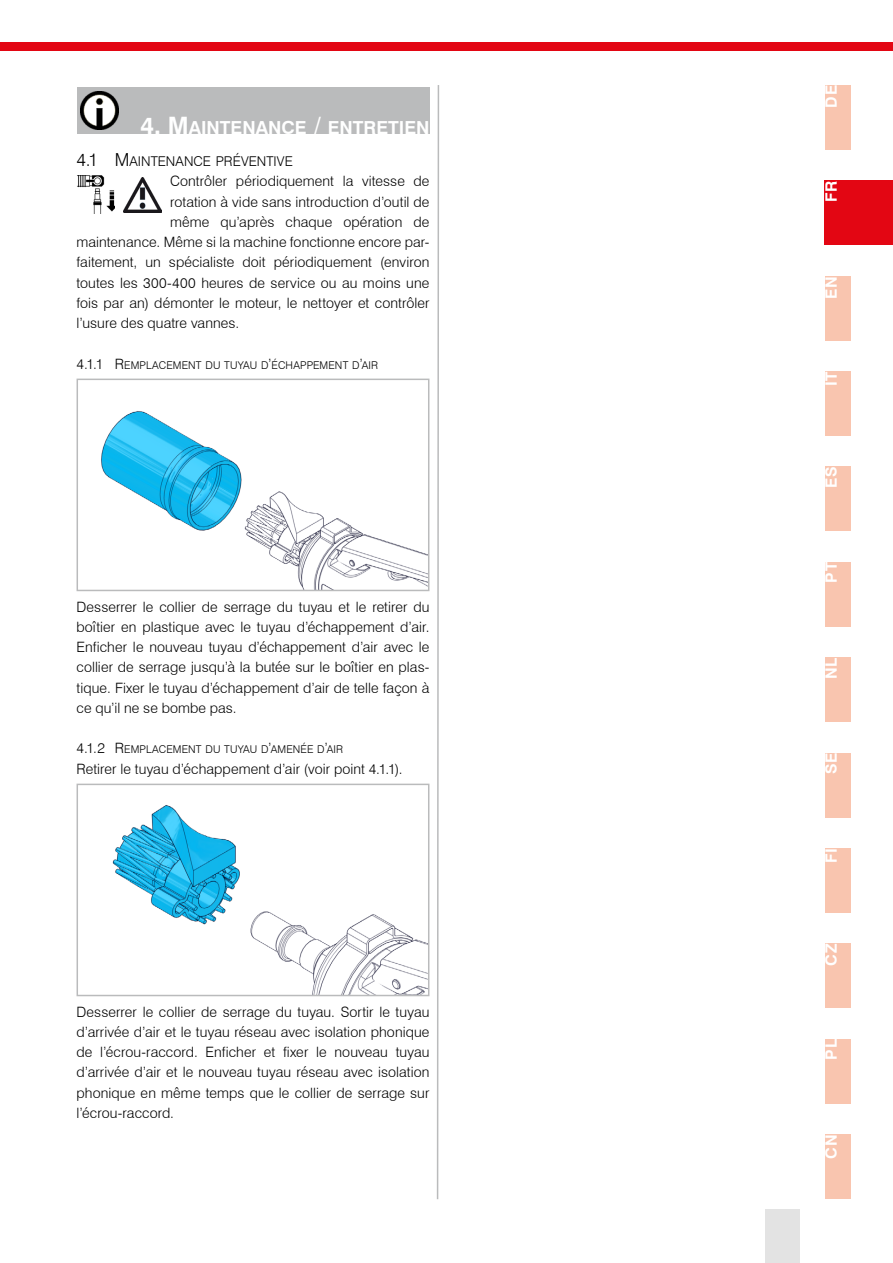
<style>
.page{position:relative;width:893px;height:1263px;background:#fff}
.page>*{position:absolute;margin:0;border:0;box-sizing:border-box;transform-origin:0 0}
.t1{font:700 18px "Swiss 721 BT";color:#fff}
.t2{font:700 15.75px "Swiss 721 BT";letter-spacing:.05em;color:#fff}
.t3{font:300 14.25px/20.2px "Swiss 721 BT";letter-spacing:.005em;color:#000;text-align:justify}
.t4{font:300 13.5px "Swiss 721 BT";letter-spacing:.005em;color:#000}
.t5{font:300 10.65px "Swiss 721 BT";letter-spacing:.015em;color:#000}
.s1{font-size:24px}
.s2{font-size:18px}
.s3{font-size:14.25px}
</style>
<div class="page">
<div style="left:825px;top:1134px;width:25px;height:65px;background:#f9c5af"></div>
<div style="left:825px;top:1039px;width:25px;height:64px;background:#f9c5af"></div>
<div style="left:825px;top:944px;width:25px;height:64px;background:#f9c5af"></div>
<div style="left:825px;top:848px;width:25px;height:64px;background:#f9c5af"></div>
<div style="left:825px;top:753px;width:25px;height:64px;background:#f9c5af"></div>
<div style="left:825px;top:657px;width:25px;height:65px;background:#f9c5af"></div>
<div style="left:825px;top:562px;width:25px;height:64px;background:#f9c5af"></div>
<div style="left:825px;top:467px;width:25px;height:64px;background:#f9c5af"></div>
<div style="left:825px;top:371px;width:25px;height:65px;background:#f9c5af"></div>
<div style="left:825px;top:276px;width:25px;height:64px;background:#f9c5af"></div>
<img style="left:77px;top:176px;width:38px;height:38px">
<img style="left:123px;top:177px;width:39px;height:35px">
<div style="left:77px;top:87px;width:352px;height:47px;background:#babbbc"></div>
<img style="left:81px;top:92px;width:38px;height:38px">
<img style="left:101px;top:411px;width:325px;height:177px">
<div style="left:77px;top:379px;width:352px;height:212px;border:2px solid #babbbc"></div>
<img style="left:112px;top:805px;width:314px;height:188px">
<div style="left:77px;top:784px;width:352px;height:212px;border:2px solid #babbbc"></div>
<div style="left:825px;top:85px;width:25px;height:64px;background:#f9c5af"></div>
<div style="left:0;top:43px;width:893px;height:8px;background:#e30613"></div>
<div style="left:765px;top:1209px;width:34px;height:54px;background:#e3e3e3"></div>
<svg style="left:436px;top:85px;width:4px;height:1115px"></svg>
<div style="left:825px;top:180px;width:68px;height:65px;background:#e30613"></div>
<p class="t1" style="left:140px;top:117px;width:72px"><span class="s1">4. M</span>AINTEN</p>
<p class="t1" style="left:256px;top:117px;width:26px">ANCE</p>
<p class="t1" style="left:313px;top:117px;width:27px"><span class="s1">/</span> ENTRETIEN</p>
<p class="t4" style="left:77px;top:153px;width:218px"><span class="s2">4.1 M</span>AINTENANCE PRÉVENTIVE</p>
<p class="t3" style="left:170px;top:171px;width:261px">Contrôler périodiquement la vitesse de</p>
<p class="t3" style="left:170px;top:191px;width:261px">rotation à vide sans introduction d’outil de</p>
<p class="t3" style="left:170px;top:211px;width:261px">même qu’après chaque opération de</p>
<p class="t3" style="left:77px;top:232px;width:354px">maintenance. Même si la machine fonctionne encore par-</p>
<p class="t3" style="left:77px;top:252px;width:354px">faitement, un spécialiste doit périodiquement (environ</p>
<p class="t3" style="left:77px;top:272px;width:354px">toutes les 300-400 heures de service ou au moins une</p>
<p class="t3" style="left:77px;top:292px;width:354px">fois par an) démonter le moteur, le nettoyer et contrôler</p>
<p class="t3" style="left:77px;top:313px;width:164px">l’usure des quatre vannes.</p>
<p class="t5" style="left:77px;top:358px;width:303px"><span class="s3">4.1.1 R</span> EMPLACEMENT DU TUYAU D<span class="s3">’</span>ÉCHAPPEMENT D<span class="s3">’</span>AIR</p>
<p class="t3" style="left:77px;top:596px;width:354px">Desserrer le collier de serrage du tuyau et le retirer du boîtier en plastique avec le tuyau d’échappement d’air.<br>Enficher le nouveau tuyau d’échappement d’air avec le collier de serrage jusqu’à la butée sur le boîtier en plas&shy;tique. Fixer le tuyau d’échappement d’air de telle façon à ce qu’il ne se bombe pas.</p>
<p class="t5" style="left:77px;top:743px;width:268px"><span class="s3">4.1.2 R</span> EMPLACEMENT DU TUYAU D<span class="s3">’</span>AMENÉE D<span class="s3">’</span>AIR</p>
<p class="t3" style="left:77px;top:758px;width:328px">Retirer le tuyau d’échappement d’air (voir point 4.1.1).</p>
<p class="t3" style="left:77px;top:1001px;width:354px">Desserrer le collier de serrage du tuyau. Sortir le tuyau d’arrivée d’air et le tuyau réseau avec isolation phonique de l’écrou-raccord. Enficher et fixer le nouveau tuyau d’arrivée d’air et le nouveau tuyau réseau avec isolation phonique en même temps que le collier de serrage sur l’écrou-raccord.</p>
<p class="t2" style="left:822px;top:108px;width:24px;rotate:-90deg">DE</p>
<p class="t2" style="left:822px;top:202px;width:23px;rotate:-90deg">FR</p>
<p class="t2" style="left:822px;top:299px;width:24px;rotate:-90deg">EN</p>
<p class="t2" style="left:822px;top:386px;width:16px;rotate:-90deg">IT</p>
<p class="t2" style="left:822px;top:488px;width:23px;rotate:-90deg">ES</p>
<p class="t2" style="left:822px;top:583px;width:22px;rotate:-90deg">PT</p>
<p class="t2" style="left:822px;top:679px;width:23px;rotate:-90deg">NL</p>
<p class="t2" style="left:822px;top:774px;width:23px;rotate:-90deg">SE</p>
<p class="t2" style="left:822px;top:863px;width:17px;rotate:-90deg">FI</p>
<p class="t2" style="left:822px;top:966px;width:23px;rotate:-90deg">CZ</p>
<p class="t2" style="left:822px;top:1059px;width:22px;rotate:-90deg">PL</p>
<p class="t2" style="left:822px;top:1159px;width:26px;rotate:-90deg">CN</p>
</div>
